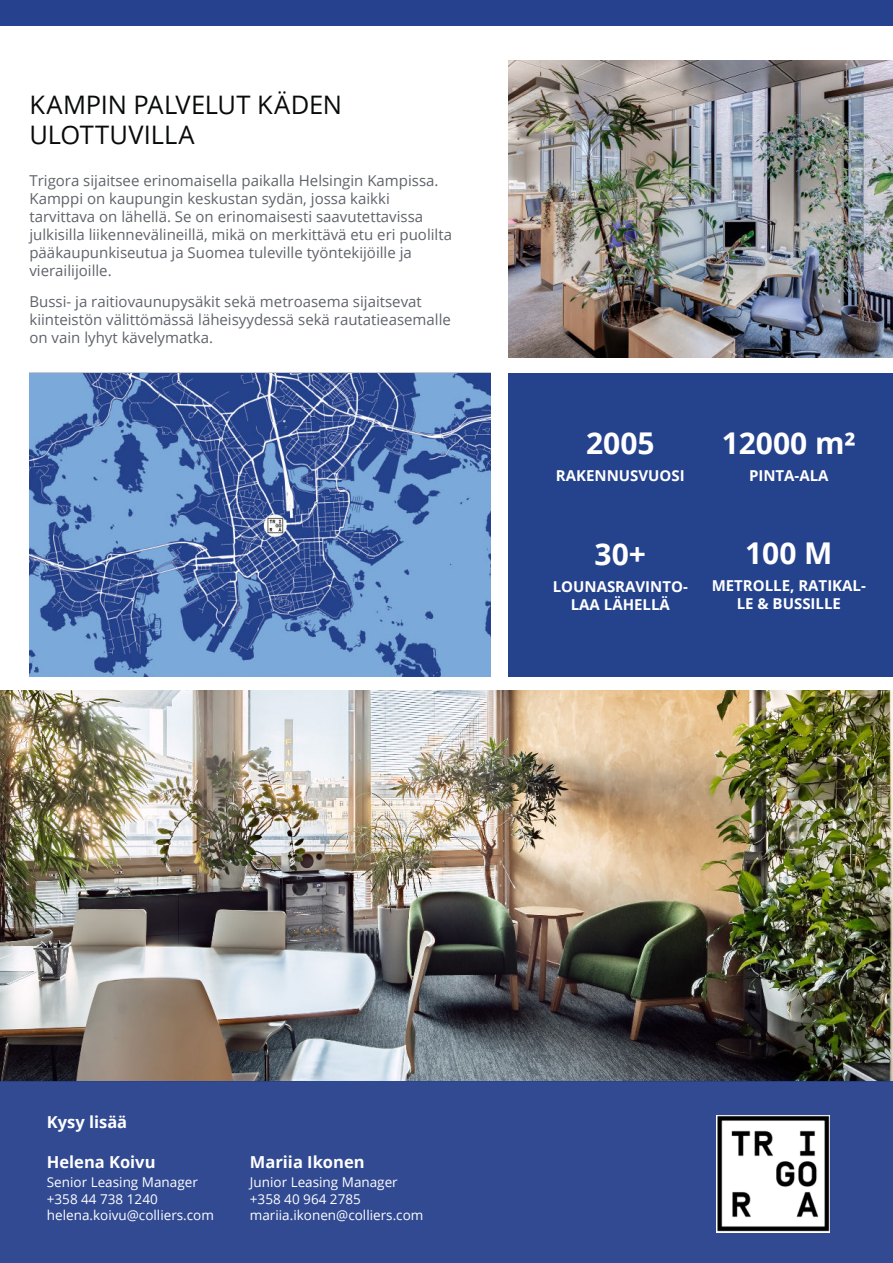
<style>
.page{position:relative;width:893px;height:1263px;background:#fff}
.page>*{position:absolute;margin:0;border:0;box-sizing:border-box;transform-origin:0 0}
.t1{font:700 30px "Open Sans";color:#fff}
.t2{font:25.5px/30.6px "Open Sans";letter-spacing:-.005em;color:#090b0a}
.t3{font:700 16.5px "Open Sans";color:#fff}
.t4{font:15px/18px "Open Sans";color:#5f6369}
.t5{font:700 15px/18px "Open Sans";color:#fff;text-align:center}
.t6{font:13.5px/16.5px "Open Sans";color:#fff}
</style>
<div class="page">
<img style="left:509px;top:60px;width:384px;height:298px">
<img style="left:0;top:691px;width:893px;height:390px">
<div style="left:0;top:1081px;width:893px;height:182px;background:#314a92"></div>
<img style="left:29px;top:373px;width:462px;height:303px">
<div style="left:0;top:0;width:893px;height:26px;background:#26418d"></div>
<img style="left:716px;top:1115px;width:114px;height:117px">
<div style="left:509px;top:373px;width:384px;height:303px;background:#25428d"></div>
<h2 class="t2" style="left:29px;top:92px;width:314px">KAMPIN PALVELUT KÄDEN<br>ULOTTUVILLA</h2>
<p class="t4" style="left:29px;top:173px;width:424px">Trigora sijaitsee erinomaisella paikalla Helsingin Kampissa.<br>Kamppi on kaupungin keskustan sydän, jossa kaikki tarvittava on lähellä. Se on erinomaisesti saavutettavissa julkisilla liikennevälineillä, mikä on merkittävä etu eri puolilta pääkaupunkiseutua ja Suomea tuleville työntekijöille ja vierailijoille.</p>
<p class="t4" style="left:29px;top:294px;width:423px">Bussi- ja raitiovaunupysäkit sekä metroasema sijaitsevat kiinteistön välittömässä läheisyydessä sekä rautatieasemalle on vain lyhyt kävelymatka.</p>
<h1 class="t1" style="left:586px;top:431px;width:70px">2005</h1>
<p class="t5" style="left:556px;top:468px;width:130px">RAKENNUSVUOSI</p>
<h1 class="t1" style="left:595px;top:542px;width:53px">30+</h1>
<p class="t5" style="left:553px;top:579px;width:137px">LOUNASRAVINTO-<br>LAA LÄHELLÄ</p>
<h1 class="t1" style="left:722px;top:431px;width:136px">12000 m²</h1>
<p class="t5" style="left:749px;top:468px;width:81px">PINTA-ALA</p>
<h1 class="t1" style="left:745px;top:541px;width:89px">100 M</h1>
<p class="t5" style="left:712px;top:578px;width:156px">METROLLE, RATIKAL-<br>LE &amp; BUSSILLE</p>
<p class="t3" style="left:47px;top:1115px;width:82px">Kysy lisää</p>
<p class="t3" style="left:47px;top:1155px;width:110px">Helena Koivu</p>
<p class="t6" style="left:47px;top:1175px;width:169px">Senior Leasing Manager +358 44 738 1240 helena.koivu@colliers.com</p>
<p class="t3" style="left:250px;top:1155px;width:116px">Mariia Ikonen</p>
<p class="t6" style="left:250px;top:1175px;width:175px">Junior Leasing Manager +358 40 964 2785 mariia.ikonen@colliers.com</p>
</div>
